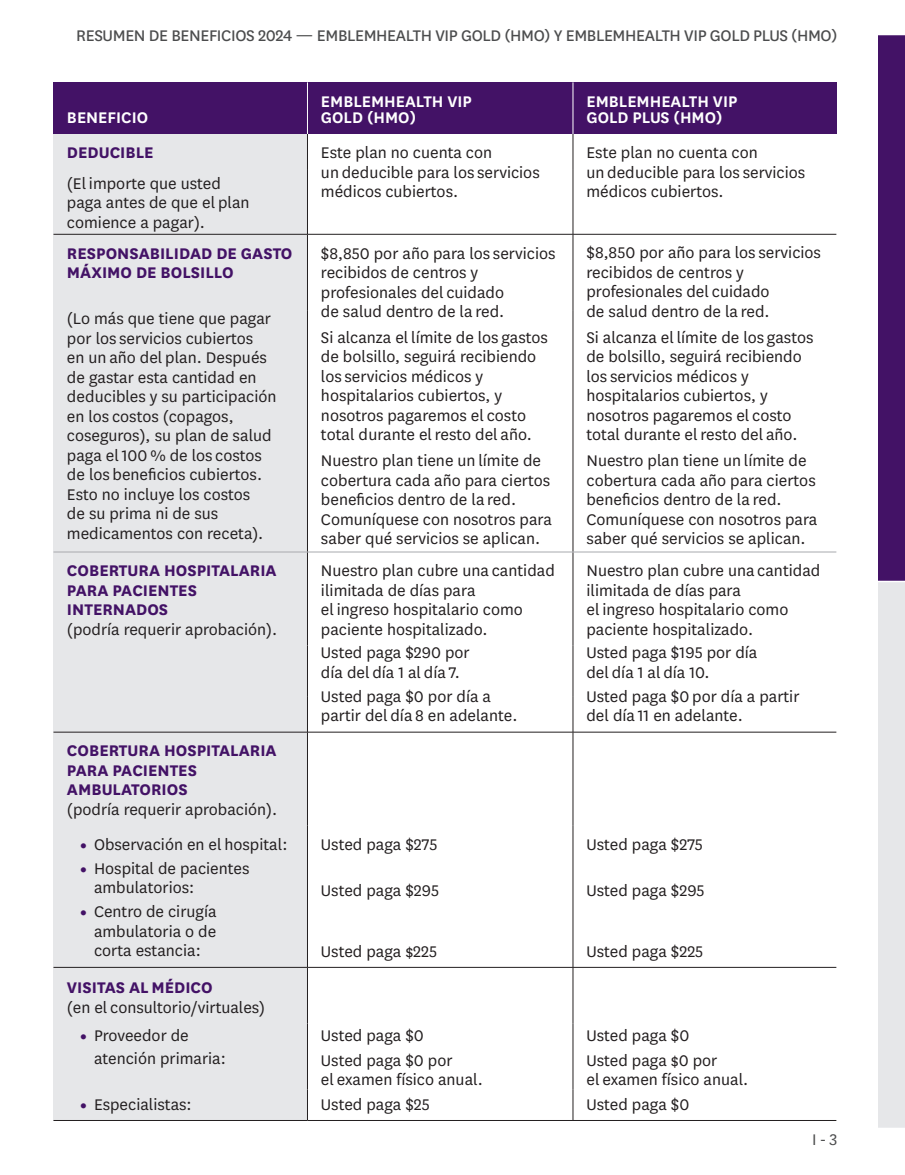
<style>
.page{position:relative;width:905px;height:1175px;background:#fff}
.page>*{position:absolute;margin:0;border:0;box-sizing:border-box;transform-origin:0 0}
.t1{font:18px/19.5px "National";color:#231f20}
.t2{font:700 18px/19.5px "National";color:#431266}
.t3{font:18px "National";letter-spacing:-.02em;color:#4b4c4d}
.t4{font:600 18px/16.5px "National";color:#fff}
.t5{font:18px "National";color:#4b4c4d}
.s1{font-weight:700;color:#431266}
.s2{font-weight:400;color:#231f20}
.s3{font-weight:900;font-size:15px;color:#431266}
</style>
<div class="page">
<div style="left:878px;top:34px;width:26px;height:547px;background:#431266"></div>
<div style="left:878px;top:581px;width:26px;height:547px;background:#e6e7e9"></div>
<svg style="left:878px;top:34px;width:26px;height:1px"></svg>
<hr style="left:878px;top:580px;width:26px;height:2px;background:#fff">
<hr style="left:878px;top:1127px;width:26px;height:2px;background:#fff">
<div style="left:53px;top:134px;width:254px;height:35px;background:#e6e7e9"></div>
<div style="left:53px;top:169px;width:254px;height:65px;background:#e6e7e9"></div>
<div style="left:53px;top:234px;width:254px;height:77px;background:#e6e7e9"></div>
<div style="left:53px;top:311px;width:254px;height:241px;background:#e6e7e9"></div>
<div style="left:53px;top:552px;width:254px;height:93px;background:#e6e7e9"></div>
<div style="left:53px;top:645px;width:254px;height:52px;background:#e6e7e9"></div>
<div style="left:53px;top:697px;width:254px;height:35px;background:#e6e7e9"></div>
<div style="left:53px;top:732px;width:254px;height:93px;background:#e6e7e9"></div>
<div style="left:53px;top:825px;width:254px;height:142px;background:#e6e7e9"></div>
<div style="left:53px;top:967px;width:254px;height:56px;background:#e6e7e9"></div>
<div style="left:53px;top:1023px;width:254px;height:66px;background:#e6e7e9"></div>
<div style="left:53px;top:1089px;width:254px;height:31px;background:#e6e7e9"></div>
<hr style="left:307px;top:134px;width:1px;height:35px;background:#231f20">
<hr style="left:572px;top:134px;width:1px;height:35px;background:#231f20">
<hr style="left:307px;top:169px;width:1px;height:65px;background:#231f20">
<hr style="left:572px;top:169px;width:1px;height:65px;background:#231f20">
<hr style="left:307px;top:234px;width:1px;height:77px;background:#231f20">
<hr style="left:572px;top:234px;width:1px;height:77px;background:#231f20">
<hr style="left:307px;top:311px;width:1px;height:241px;background:#231f20">
<hr style="left:572px;top:311px;width:1px;height:241px;background:#231f20">
<hr style="left:307px;top:552px;width:1px;height:93px;background:#231f20">
<hr style="left:572px;top:552px;width:1px;height:93px;background:#231f20">
<hr style="left:307px;top:645px;width:1px;height:52px;background:#231f20">
<hr style="left:572px;top:645px;width:1px;height:52px;background:#231f20">
<hr style="left:572px;top:697px;width:1px;height:35px;background:#231f20">
<hr style="left:307px;top:697px;width:1px;height:35px;background:#231f20">
<hr style="left:307px;top:732px;width:1px;height:93px;background:#231f20">
<hr style="left:572px;top:732px;width:1px;height:93px;background:#231f20">
<hr style="left:307px;top:825px;width:1px;height:142px;background:#231f20">
<hr style="left:572px;top:825px;width:1px;height:142px;background:#231f20">
<hr style="left:307px;top:967px;width:1px;height:56px;background:#231f20">
<hr style="left:572px;top:967px;width:1px;height:56px;background:#231f20">
<hr style="left:307px;top:1023px;width:1px;height:66px;background:#231f20">
<hr style="left:572px;top:1023px;width:1px;height:66px;background:#231f20">
<hr style="left:307px;top:1089px;width:1px;height:31px;background:#231f20">
<hr style="left:572px;top:1089px;width:1px;height:31px;background:#231f20">
<div style="left:307px;top:82px;width:266px;height:52px;background:#431266"></div>
<div style="left:53px;top:82px;width:254px;height:52px;background:#431266"></div>
<hr style="left:307px;top:82px;width:1px;height:52px;background:#fff">
<div style="left:573px;top:82px;width:263px;height:52px;background:#431266"></div>
<hr style="left:572px;top:82px;width:1px;height:52px;background:#fff">
<hr style="left:53px;top:234px;width:254px;height:1px;background:#231f20">
<hr style="left:307px;top:234px;width:266px;height:1px;background:#231f20">
<hr style="left:573px;top:234px;width:263px;height:1px;background:#231f20">
<hr style="left:53px;top:552px;width:254px;height:1px;background:#a8a9ad">
<hr style="left:307px;top:552px;width:266px;height:1px;background:#a8a9ad">
<hr style="left:573px;top:552px;width:263px;height:1px;background:#a8a9ad">
<hr style="left:53px;top:732px;width:254px;height:1px;background:#231f20">
<hr style="left:307px;top:732px;width:266px;height:1px;background:#231f20">
<hr style="left:573px;top:732px;width:263px;height:1px;background:#231f20">
<hr style="left:53px;top:967px;width:254px;height:1px;background:#231f20">
<hr style="left:307px;top:967px;width:266px;height:1px;background:#231f20">
<hr style="left:573px;top:967px;width:263px;height:1px;background:#231f20">
<hr style="left:53px;top:1120px;width:254px;height:1px;background:#231f20">
<hr style="left:307px;top:1120px;width:266px;height:1px;background:#231f20">
<hr style="left:573px;top:1120px;width:263px;height:1px;background:#231f20">
<p class="t3" style="left:76px;top:24px;width:762px">RESUMEN DE BENEFICIOS 2024 — EMBLEMHEALTH VIP GOLD (HMO) Y EMBLEMHEALTH VIP GOLD PLUS (HMO)</p>
<p class="t4" style="left:67px;top:108px;width:83px">BENEFICIO</p>
<p class="t1" style="left:67px;top:137px;width:155px;line-height:30.6px"><span class="s1">DEDUCIBLE<br></span>(El importe que usted</p>
<p class="t1" style="left:67px;top:192px;width:184px">paga antes de que el plan comience a pagar).</p>
<p class="t2" style="left:67px;top:242px;width:227px">RESPONSABILIDAD DE GASTO<br>MÁXIMO DE BOLSILLO</p>
<p class="t1" style="left:67px;top:308px;width:211px">(Lo más que tiene que pagar por los servicios cubiertos<br>en un año del plan. Después de gastar esta cantidad en deducibles y su participación en los costos (copagos, coseguros), su plan de salud paga el 100 % de los costos de los beneficios cubiertos.<br>Esto no incluye los costos<br>de su prima ni de sus medicamentos con receta).</p>
<p class="t4" style="left:321px;top:92px;width:152px">EMBLEMHEALTH VIP<br>GOLD (HMO)</p>
<p class="t4" style="left:586px;top:92px;width:152px">EMBLEMHEALTH VIP<br>GOLD PLUS (HMO)</p>
<p class="t1" style="left:321px;top:142px;width:220px">Este plan no cuenta con<br>un deducible para los servicios médicos cubiertos.</p>
<p class="t1" style="left:586px;top:142px;width:220px">Este plan no cuenta con<br>un deducible para los servicios médicos cubiertos.</p>
<p class="t1" style="left:321px;top:242px;width:236px">$8,850 por año para los servicios recibidos de centros y profesionales del cuidado<br>de salud dentro de la red.</p>
<p class="t1" style="left:321px;top:327px;width:228px">Si alcanza el límite de los gastos de bolsillo, seguirá recibiendo los servicios médicos y hospitalarios cubiertos, y nosotros pagaremos el costo total durante el resto del año.</p>
<p class="t1" style="left:321px;top:450px;width:232px">Nuestro plan tiene un límite de cobertura cada año para ciertos beneficios dentro de la red.<br>Comuníquese con nosotros para saber qué servicios se aplican.</p>
<p class="t1" style="left:586px;top:242px;width:236px">$8,850 por año para los servicios recibidos de centros y profesionales del cuidado<br>de salud dentro de la red.</p>
<p class="t1" style="left:586px;top:327px;width:228px">Si alcanza el límite de los gastos de bolsillo, seguirá recibiendo los servicios médicos y hospitalarios cubiertos, y nosotros pagaremos el costo total durante el resto del año.</p>
<p class="t1" style="left:586px;top:450px;width:232px">Nuestro plan tiene un límite de cobertura cada año para ciertos beneficios dentro de la red.<br>Comuníquese con nosotros para saber qué servicios se aplican.</p>
<p class="t2" style="left:67px;top:559px;width:212px">COBERTURA HOSPITALARIA<br>PARA PACIENTES<br>INTERNADOS<br><span class="s2">(podría requerir aprobación).</span></p>
<p class="t1" style="left:321px;top:560px;width:235px">Nuestro plan cubre una cantidad ilimitada de días para<br>el ingreso hospitalario como paciente hospitalizado.</p>
<p class="t1" style="left:321px;top:642px;width:150px">Usted paga $290 por día del día 1 al día 7.</p>
<p class="t1" style="left:321px;top:685px;width:198px">Usted paga $0 por día a partir del día 8 en adelante.</p>
<p class="t2" style="left:67px;top:739px;width:212px">COBERTURA HOSPITALARIA<br>PARA PACIENTES<br>AMBULATORIOS<br><span class="s2">(podría requerir aprobación).</span></p>
<p class="t1" style="left:80px;top:834px;width:208px"><span class="s3">•</span> Observación en el hospital:</p>
<p class="t1" style="left:94px;top:857px;width:157px;text-indent:-14px"><span class="s3">•</span> Hospital de pacientes ambulatorios:</p>
<p class="t1" style="left:94px;top:901px;width:124px;text-align:justify;text-indent:-14px"><span class="s3">•</span> Centro de cirugía ambulatoria o de corta estancia:</p>
<p class="t1" style="left:67px;top:977px;width:200px"><span class="s1">VISITAS AL MÉDICO<br></span>(en el consultorio/virtuales)</p>
<p class="t1" style="left:94px;top:1023px;width:133px;line-height:23.2px;text-indent:-14px"><span class="s3">•</span> Proveedor de atención primaria:</p>
<p class="t1" style="left:80px;top:1093px;width:113px"><span class="s3">•</span> Especialistas:</p>
<p class="t1" style="left:321px;top:834px;width:118px">Usted paga $275</p>
<p class="t1" style="left:321px;top:879px;width:120px">Usted paga $295</p>
<p class="t1" style="left:321px;top:940px;width:118px">Usted paga $225</p>
<p class="t1" style="left:321px;top:1025px;width:104px">Usted paga $0</p>
<p class="t1" style="left:321px;top:1049px;width:163px">Usted paga $0 por<br>el examen físico anual.</p>
<p class="t1" style="left:321px;top:1093px;width:110px">Usted paga $25</p>
<p class="t1" style="left:586px;top:560px;width:235px">Nuestro plan cubre una cantidad ilimitada de días para<br>el ingreso hospitalario como paciente hospitalizado.</p>
<p class="t1" style="left:586px;top:642px;width:172px">Usted paga $195 por día del día 1 al día 10.</p>
<p class="t1" style="left:586px;top:685px;width:214px">Usted paga $0 por día a partir del día 11 en adelante.</p>
<p class="t1" style="left:586px;top:834px;width:118px">Usted paga $275</p>
<p class="t1" style="left:586px;top:879px;width:120px">Usted paga $295</p>
<p class="t1" style="left:586px;top:940px;width:118px">Usted paga $225</p>
<p class="t1" style="left:586px;top:1025px;width:104px">Usted paga $0</p>
<p class="t1" style="left:586px;top:1049px;width:163px">Usted paga $0 por<br>el examen físico anual.</p>
<p class="t1" style="left:586px;top:1093px;width:104px">Usted paga $0</p>
<p class="t5" style="left:812px;top:1127px;width:27px">I - 3</p>
</div>
